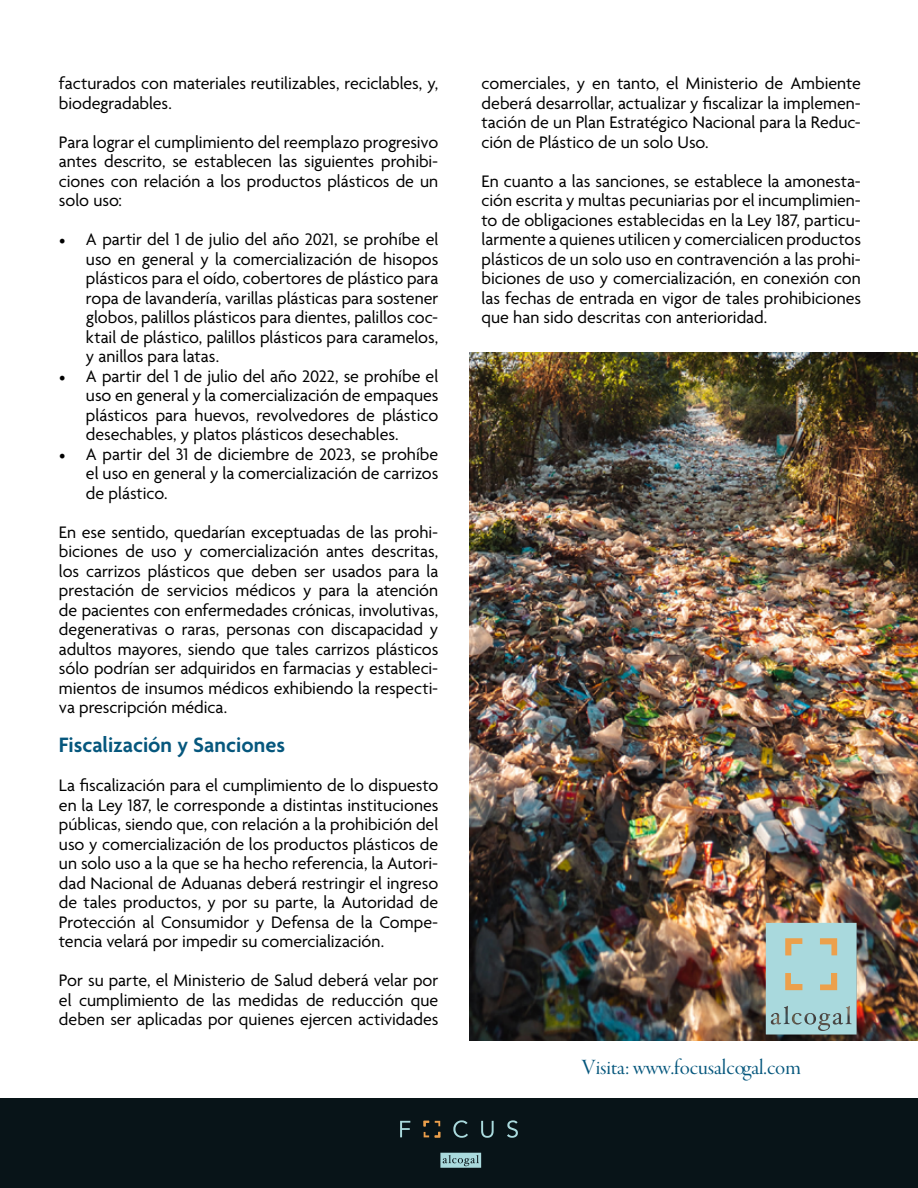
<style>
.page{position:relative;width:918px;height:1188px;background:#fff}
.page>*{position:absolute;margin:0;border:0;box-sizing:border-box;transform-origin:0 0}
.t1{font:22.5px "Garamond Premr Pro Disp";color:#06577d}
.t2{font:600 22.5px "Agenda";color:#06577d}
.t3{font:18px/19.5px "Agenda";letter-spacing:-.005em;color:#000;text-align:justify}
.s1{font-family:"Minion Pro"}
</style>
<div class="page">
<div style="left:0;top:1099px;width:918px;height:89px;background:#081418"></div>
<svg style="left:440px;top:1153px;width:41px;height:15px"></svg>
<svg style="left:400px;top:1121px;width:10px;height:16px"></svg>
<svg style="left:453px;top:1120px;width:15px;height:18px"></svg>
<svg style="left:481px;top:1121px;width:13px;height:17px"></svg>
<svg style="left:507px;top:1120px;width:11px;height:18px"></svg>
<svg style="left:424px;top:1121px;width:5px;height:5px"></svg>
<svg style="left:435px;top:1132px;width:5px;height:5px"></svg>
<svg style="left:424px;top:1132px;width:5px;height:5px"></svg>
<svg style="left:435px;top:1121px;width:5px;height:5px"></svg>
<img style="left:469px;top:352px;width:449px;height:689px">
<svg style="left:766px;top:923px;width:90px;height:111px;background:#aacfcd"></svg>
<p class="t3" style="left:59px;top:75px;width:381px">facturados con materiales reutilizables, reciclables, y, biodegradables.</p>
<p class="t3" style="left:59px;top:133px;width:381px">Para lograr el cumplimiento del reemplazo progresivo antes descrito, se establecen las siguientes prohibi&shy;ciones con relación a los productos plásticos de un solo uso:</p>
<p class="t3" style="left:86px;top:231px;width:354px;text-indent:-27px"><span class="s1">•</span> A partir del 1 de julio del año 2021, se prohíbe el uso en general y la comercialización de hisopos plásticos para el oído, cobertores de plástico para ropa de lavandería, varillas plásticas para sostener globos, palillos plásticos para dientes, palillos coc&shy;ktail de plástico, palillos plásticos para caramelos, y anillos para latas.</p>
<p class="t3" style="left:86px;top:367px;width:354px;text-indent:-27px"><span class="s1">•</span> A partir del 1 de julio del año 2022, se prohíbe el uso en general y la comercialización de empaques plásticos para huevos, revolvedores de plástico desechables, y platos plásticos desechables.</p>
<p class="t3" style="left:86px;top:445px;width:354px;text-indent:-27px"><span class="s1">•</span> A partir del 31 de diciembre de 2023, se prohíbe el uso en general y la comercialización de carrizos de plástico.</p>
<p class="t3" style="left:59px;top:523px;width:381px">En ese sentido, quedarían exceptuadas de las prohi&shy;biciones de uso y comercialización antes descritas, los carrizos plásticos que deben ser usados para la prestación de servicios médicos y para la atención de pacientes con enfermedades crónicas, involutivas, degenerativas o raras, personas con discapacidad y adultos mayores, siendo que tales carrizos plásticos sólo podrían ser adquiridos en farmacias y estableci&shy;mientos de insumos médicos exhibiendo la respecti&shy;va prescripción médica.</p>
<p class="t2" style="left:59px;top:733px;width:228px">Fiscalización y Sanciones</p>
<p class="t3" style="left:59px;top:777px;width:381px">La fiscalización para el cumplimiento de lo dispuesto en la Ley 187, le corresponde a distintas instituciones públicas, siendo que, con relación a la prohibición del uso y comercialización de los productos plásticos de un solo uso a la que se ha hecho referencia, la Autori&shy;dad Nacional de Aduanas deberá restringir el ingreso de tales productos, y por su parte, la Autoridad de Protección al Consumidor y Defensa de la Compe&shy;tencia velará por impedir su comercialización.</p>
<p class="t3" style="left:59px;top:972px;width:381px">Por su parte, el Ministerio de Salud deberá velar por el cumplimiento de las medidas de reducción que deben ser aplicadas por quienes ejercen actividades</p>
<p class="t3" style="left:482px;top:75px;width:381px">comerciales, y en tanto, el Ministerio de Ambiente deberá desarrollar, actualizar y fiscalizar la implemen&shy;tación de un Plan Estratégico Nacional para la Reduc&shy;ción de Plástico de un solo Uso.</p>
<p class="t3" style="left:482px;top:172px;width:381px">En cuanto a las sanciones, se establece la amonesta&shy;ción escrita y multas pecuniarias por el incumplimien&shy;to de obligaciones establecidas en la Ley 187, particu&shy;larmente a quienes utilicen y comercialicen productos plásticos de un solo uso en contravención a las prohi&shy;biciones de uso y comercialización, en conexión con las fechas de entrada en vigor de tales prohibiciones que han sido descritas con anterioridad.</p>
<p class="t1" style="left:582px;top:1055px;width:220px">Visita: www.focusalcogal.com</p>
</div>
